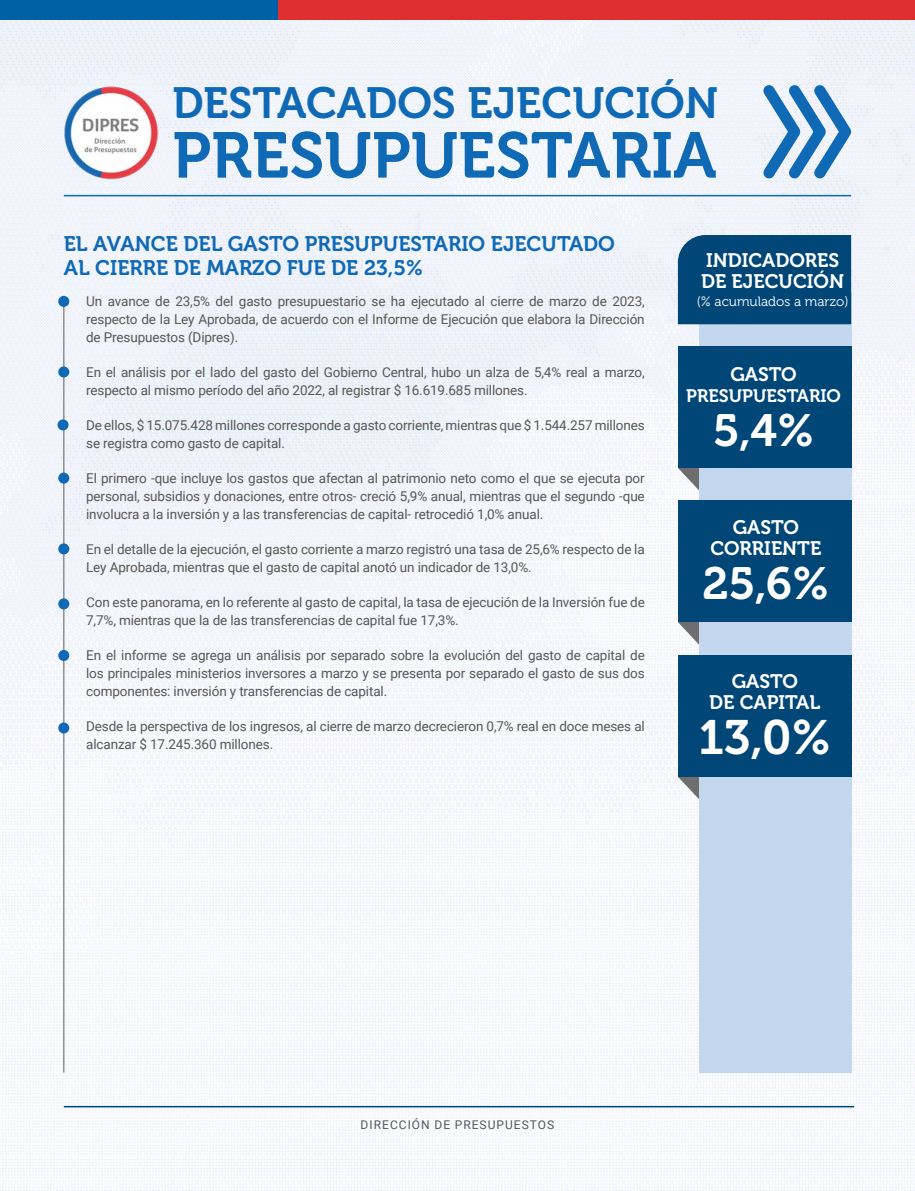
<style>
.page{position:relative;width:915px;height:1191px;background:#fff}
.page>*{position:absolute;margin:0;border:0;box-sizing:border-box;transform-origin:0 0}
.t1{font:64.2px "Museo 700";color:#0f69b5}
.t2{font:48px "Museo 700";color:#fff}
.t3{font:45px "Museo 700";color:#fff}
.t4{font:43.5px "Museo 700";color:#0f69b5}
.t5{font:21px/24px "Museo 700";color:#0f69b5}
.t6{font:19.5px/21px "Museo 700";color:#fff;text-align:center}
.t7{font:18px "Museo 700";color:#fff}
.t8{font:13.5px/18px "Roboto";letter-spacing:-.01em;color:#575756}
.t9{font:13.5px "Museo 300";color:#fff}
.t10{font:12px "Roboto";letter-spacing:.085em;color:#575756}
</style>
<div class="page">
<img style="left:0;top:19px;width:914px;height:1171px">
<hr style="left:64px;top:195px;width:786px;height:1px;background:#0f69b5">
<img style="left:64px;top:85px;width:94px;height:94px">
<svg style="left:753px;top:75px;width:105px;height:113px"></svg>
<div style="left:0;top:0;width:278px;height:19px;background:#0061a6"></div>
<div style="left:278px;top:0;width:636px;height:19px;background:#de2e2e"></div>
<hr style="left:64px;top:1106px;width:789px;height:1px;background:#004676">
<svg style="left:677px;top:468px;width:21px;height:24px"></svg>
<svg style="left:677px;top:622px;width:21px;height:24px"></svg>
<svg style="left:677px;top:776px;width:21px;height:25px"></svg>
<div style="left:698px;top:292px;width:152px;height:780px;background:#c3d7ee"></div>
<hr style="left:63px;top:301px;width:1px;height:771px;background:#909090">
<div style="left:58px;top:296px;width:11px;height:11px;background:#0f69b5;border-radius:50%"></div>
<div style="left:57px;top:419px;width:12px;height:11px;background:#0f69b5;border-radius:50%"></div>
<div style="left:58px;top:366px;width:11px;height:11px;background:#0f69b5;border-radius:50%"></div>
<div style="left:58px;top:472px;width:11px;height:11px;background:#0f69b5;border-radius:50%"></div>
<div style="left:58px;top:543px;width:11px;height:11px;background:#0f69b5;border-radius:50%"></div>
<div style="left:58px;top:598px;width:11px;height:11px;background:#0f69b5;border-radius:50%"></div>
<div style="left:58px;top:650px;width:11px;height:11px;background:#0f69b5;border-radius:50%"></div>
<div style="left:58px;top:722px;width:11px;height:11px;background:#0f69b5;border-radius:50%"></div>
<div style="left:677px;top:235px;width:173px;height:89px;background:#004676"></div>
<div style="left:677px;top:501px;width:173px;height:121px;background:#004676"></div>
<div style="left:677px;top:347px;width:173px;height:121px;background:#004676"></div>
<div style="left:677px;top:655px;width:173px;height:121px;background:#004676"></div>
<h3 class="t4" style="left:172px;top:79px;width:547px">DESTACADOS EJECUCIÓN</h3>
<h1 class="t1" style="left:172px;top:120px;width:545px">PRESUPUESTARIA</h1>
<h3 class="t5" style="left:64px;top:232px;width:552px">EL AVANCE DEL GASTO PRESUPUESTARIO EJECUTADO<br>AL CIERRE DE MARZO FUE DE 23,5%</h3>
<p class="t8" style="left:86px;top:292px;width:560px;text-align:justify">Un avance de 23,5% del gasto presupuestario se ha ejecutado al cierre de marzo de 2023, respecto de la Ley Aprobada, de acuerdo con el Informe de Ejecución que elabora la Dirección de Presupuestos (Dipres).</p>
<p class="t8" style="left:86px;top:363px;width:560px">En el análisis por el lado del gasto del Gobierno Central, hubo un alza de 5,4% real a marzo, respecto al mismo período del año 2022, al registrar $ 16.619.685 millones.</p>
<p class="t8" style="left:86px;top:416px;width:560px">De ellos, $ 15.075.428 millones corresponde a gasto corriente, mientras que $ 1.544.257 millones se registra como gasto de capital.</p>
<p class="t8" style="left:86px;top:469px;width:560px;text-align:justify">El primero -que incluye los gastos que afectan al patrimonio neto como el que se ejecuta por personal, subsidios y donaciones, entre otros- creció 5,9% anual, mientras que el segundo -que involucra a la inversión y a las transferencias de capital- retrocedió 1,0% anual.</p>
<p class="t8" style="left:86px;top:540px;width:560px">En el detalle de la ejecución, el gasto corriente a marzo registró una tasa de 25,6% respecto de la<br>Ley Aprobada, mientras que el gasto de capital anotó un indicador de 13,0%.</p>
<p class="t8" style="left:86px;top:593px;width:560px">Con este panorama, en lo referente al gasto de capital, la tasa de ejecución de la Inversión fue de<br>7,7%, mientras que la de las transferencias de capital fue 17,3%.</p>
<p class="t8" style="left:86px;top:646px;width:560px;text-align:justify">En el informe se agrega un análisis por separado sobre la evolución del gasto de capital de los principales ministerios inversores a marzo y se presenta por separado el gasto de sus dos componentes: inversión y transferencias de capital.</p>
<p class="t8" style="left:86px;top:717px;width:560px">Desde la perspectiva de los ingresos, al cierre de marzo decrecieron 0,7% real en doce meses al alcanzar $ 17.245.360 millones.</p>
<h3 class="t6" style="left:701px;top:250px;width:144px;text-align:left">INDICADORES<br>DE EJECUCIÓN</h3>
<p class="t9" style="left:696px;top:294px;width:153px">(% acumulados a marzo)</p>
<h3 class="t6" style="left:730px;top:364px;width:68px">GASTO</h3>
<h3 class="t7" style="left:686px;top:385px;width:156px">PRESUPUESTARIO</h3>
<h3 class="t3" style="left:712px;top:405px;width:103px">5,4%</h3>
<h3 class="t6" style="left:710px;top:517px;width:112px">GASTO<br>CORRIENTE</h3>
<h3 class="t3" style="left:702px;top:558px;width:128px">25,6%</h3>
<h3 class="t6" style="left:709px;top:671px;width:112px">GASTO<br>DE CAPITAL</h3>
<h2 class="t2" style="left:698px;top:711px;width:134px">13,0%</h2>
<p class="t10" style="left:360px;top:1116px;width:195px">DIRECCIÓN DE PRESUPUESTOS</p>
</div>
